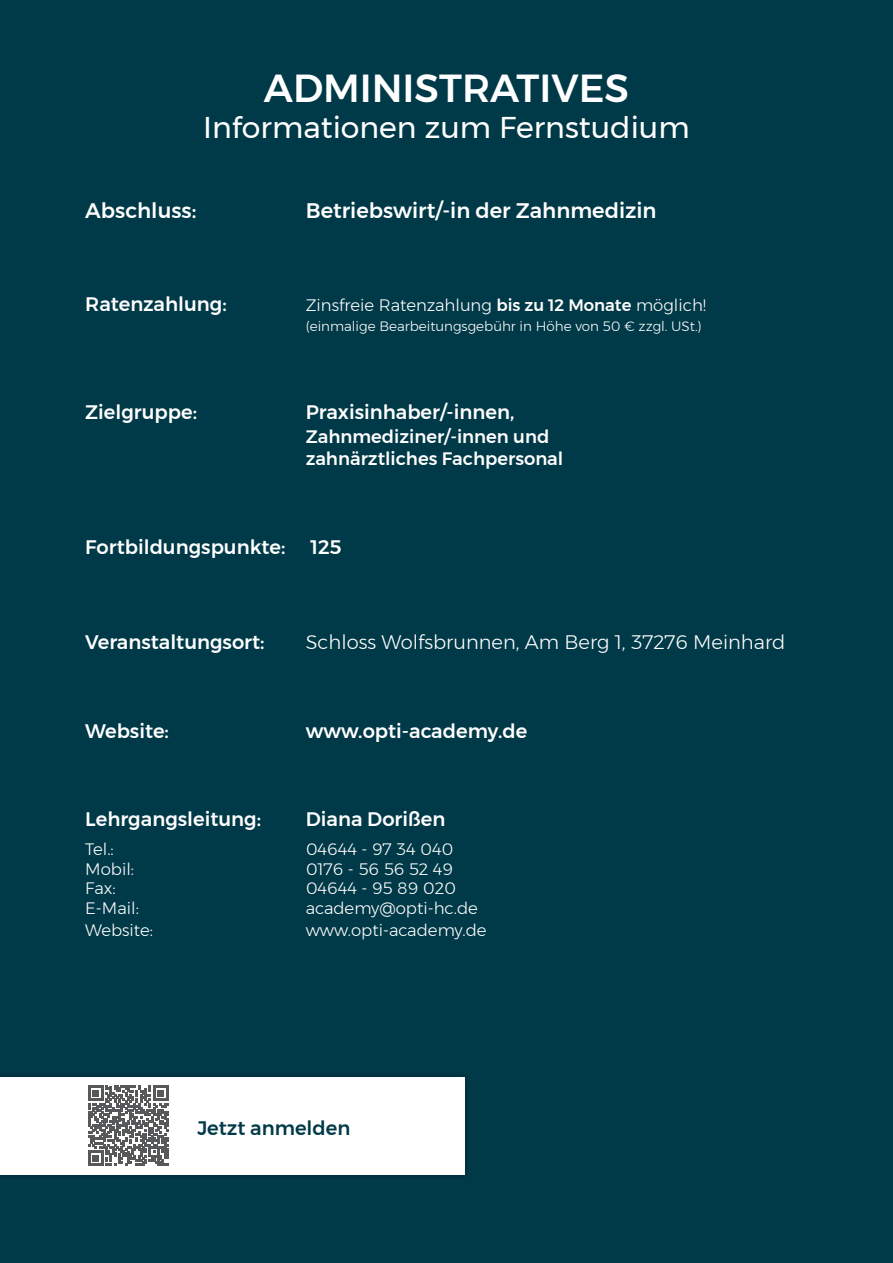
<style>
.page{position:relative;width:893px;height:1263px;background:#003947}
.page>*{position:absolute;margin:0;border:0;box-sizing:border-box;transform-origin:0 0}
.t1{font:500 39px "Montserrat";color:#fff}
.t2{font:30px "Montserrat";color:#fff}
.t3{font:500 21px "Montserrat";color:#fff}
.t4{font:500 19.5px "Montserrat";color:#fff}
.t5{font:300 19.5px "Montserrat";color:#fff}
.t6{font:500 19.5px "Montserrat";color:#003947}
.t7{font:500 18px/22.5px "Montserrat";color:#fff}
.t8{font:300 16.5px "Montserrat";color:#fff}
.t9{font:300 13.5px "Montserrat";color:#fff}
.s1{font-weight:500}
</style>
<div class="page">
<img style="left:0;top:1174px;width:465px;height:1px">
<div style="left:0;top:1077px;width:465px;height:97px;background:#fff"></div>
<svg style="left:88px;top:1085px;width:80px;height:81px"></svg>
<h1 class="t1" style="left:264px;top:57px;width:367px">ADMINISTRATIVES</h1>
<h2 class="t2" style="left:203px;top:104px;width:488px">Informationen zum Fernstudium</h2>
<p class="t3" style="left:85px;top:194px;width:113px">Abschluss:</p>
<p class="t3" style="left:306px;top:194px;width:352px">Betriebswirt/-in der Zahnmedizin</p>
<p class="t4" style="left:85px;top:289px;width:143px">Ratenzahlung:</p>
<p class="t8" style="left:306px;top:293px;width:402px">Zinsfreie Ratenzahlung <span class="s1">bis zu 12 Monate</span> möglich!</p>
<p class="t9" style="left:306px;top:316px;width:397px">(einmalige Bearbeitungsgebühr in Höhe von 50 € zzgl. USt.)</p>
<p class="t4" style="left:85px;top:397px;width:113px">Zielgruppe:</p>
<p class="t4" style="left:306px;top:397px;width:210px">Praxisinhaber/-innen,</p>
<p class="t7" style="left:306px;top:425px;width:259px">Zahnmediziner/-innen und zahnärztliches Fachpersonal</p>
<p class="t4" style="left:85px;top:531px;width:202px">Fortbildungspunkte:</p>
<p class="t4" style="left:311px;top:531px;width:33px">125</p>
<p class="t4" style="left:85px;top:627px;width:181px">Veranstaltungsort:</p>
<p class="t5" style="left:306px;top:628px;width:481px">Schloss Wolfsbrunnen, Am Berg 1, 37276 Meinhard</p>
<p class="t4" style="left:85px;top:716px;width:85px">Website:</p>
<p class="t4" style="left:306px;top:716px;width:223px">www.opti-academy.de</p>
<p class="t4" style="left:85px;top:804px;width:177px">Lehrgangsleitung:</p>
<p class="t4" style="left:306px;top:804px;width:141px">Diana Dorißen</p>
<p class="t8" style="left:85px;top:836px;width:30px">Tel.:</p>
<p class="t8" style="left:306px;top:836px;width:149px">04644 - 97 34 040</p>
<p class="t8" style="left:85px;top:856px;width:50px">Mobil:</p>
<p class="t8" style="left:306px;top:856px;width:149px">0176 - 56 56 52 49</p>
<p class="t8" style="left:85px;top:876px;width:32px">Fax:</p>
<p class="t8" style="left:306px;top:876px;width:152px">04644 - 95 89 020</p>
<p class="t8" style="left:85px;top:896px;width:55px">E-Mail:</p>
<p class="t8" style="left:306px;top:896px;width:174px">academy@opti-hc.de</p>
<p class="t8" style="left:85px;top:917px;width:69px">Website:</p>
<p class="t8" style="left:306px;top:917px;width:182px">www.opti-academy.de</p>
<p class="t6" style="left:197px;top:1113px;width:155px">Jetzt anmelden</p>
</div>
